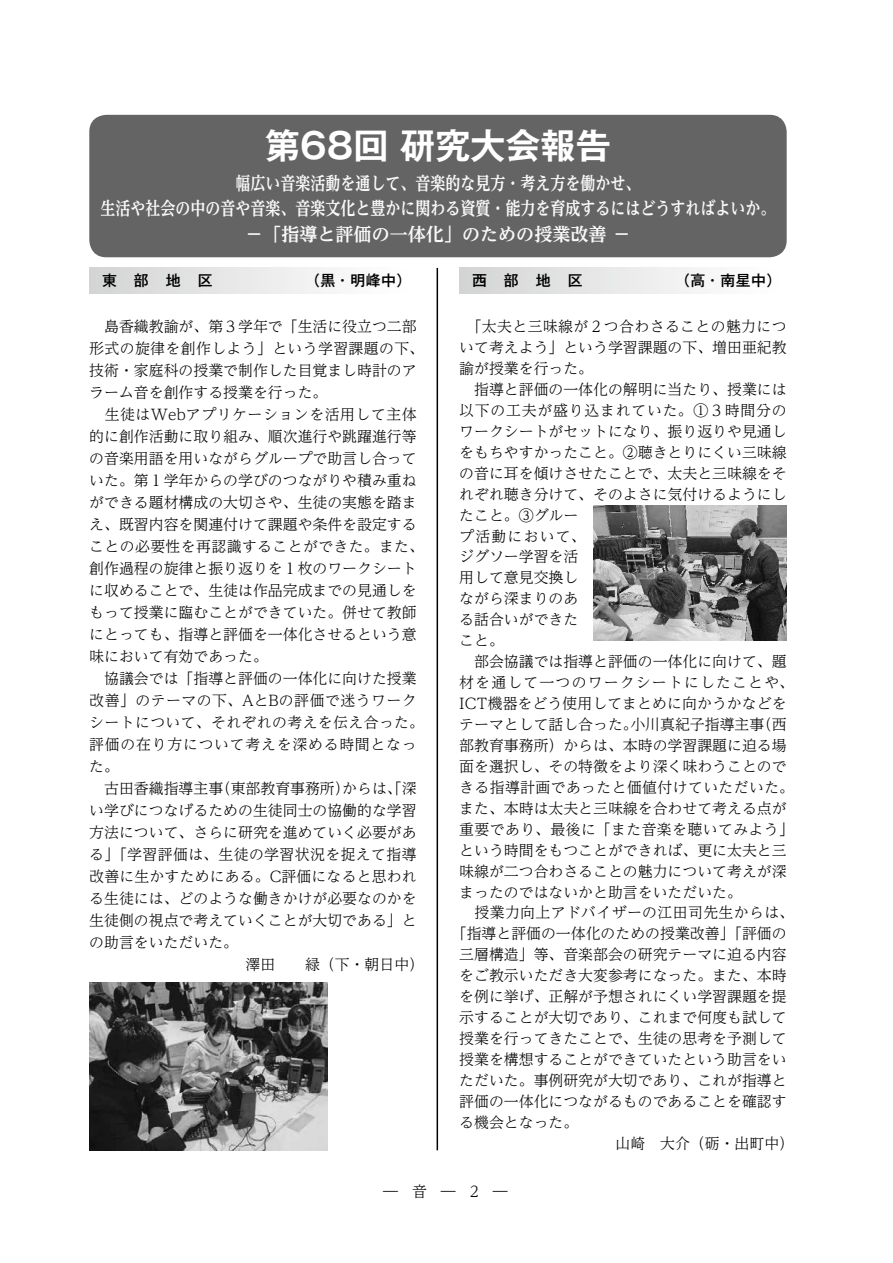
<style>
.page{position:relative;width:893px;height:1263px;background:#fff}
.page>*{position:absolute;margin:0;border:0;box-sizing:border-box;transform-origin:0 0}
.t1{font:700 35.1px "Gothic MB101 Pr 5 De";color:#fff}
.t2{font:700 18px/25.5px "UD Reimin Pro";color:#f9f9f9;text-align:center;scale:.83 1}
.t3{font:300 14.85px "UD Reimin Pro";color:#000}
.t4{font:300 14.85px "UD Reimin Pro";letter-spacing:.025em;color:#000}
.t5{font:300 14.85px "UD Reimin Pro";letter-spacing:.035em;color:#000}
.t6{font:500 14.85px "Gothic MB101 Pr 5";letter-spacing:1.145em;color:#000}
.t7{font:300 14.85px "UD Reimin Pro";letter-spacing:.05em;color:#000}
.t8{font:300 14.85px "UD Reimin Pro";letter-spacing:.055em;color:#000}
.t9{font:300 14.85px "UD Reimin Pro";letter-spacing:.08em;color:#000}
.t10{font:300 14.85px "UD Reimin Pro";letter-spacing:.085em;color:#000}
</style>
<div class="page">
<hr style="left:437px;top:268px;width:1px;height:882px;background:#000">
<div style="left:89px;top:115px;width:698px;height:142px;background:#656464;border-radius:17px"></div>
<div style="left:89px;top:268px;width:328px;height:25px;background:linear-gradient(to right,#d4d4d5,#fff)"></div>
<div style="left:459px;top:268px;width:328px;height:25px;background:linear-gradient(to right,#d4d4d5,#fff)"></div>
<img style="left:89px;top:982px;width:238px;height:168px">
<img style="left:593px;top:505px;width:194px;height:135px">
<h1 class="t1" style="left:265px;top:116px;width:347px">第68回 研究大会報告</h1>
<p class="t2" style="left:100px;top:170px;width:815px">幅広い音楽活動を通して、音楽的な見方・考え方を働かせ、<br>生活や社会の中の音や音楽、音楽文化と豊かに関わる資質・能力を育成するにはどうすればよいか。－「指導と評価の一体化」のための授業改善 －</p>
<p class="t6" style="left:102px;top:268px;width:112px">東部地区</p>
<p class="t6" style="left:305px;top:268px;width:108px">（黒・明峰中）</p>
<p class="t6" style="left:472px;top:268px;width:112px">西部地区</p>
<p class="t6" style="left:675px;top:268px;width:108px">（高・南星中）</p>
<p class="t3" style="left:89px;top:314px;width:329px">　島香織教諭が、第３学年で「生活に役立つ二部</p>
<p class="t4" style="left:89px;top:336px;width:336px">形式の旋律を創作しよう」という学習課題の下、</p>
<p class="t3" style="left:89px;top:358px;width:329px">技術・家庭科の授業で制作した目覚まし時計のア</p>
<p class="t3" style="left:89px;top:380px;width:240px">ラーム音を創作する授業を行った。</p>
<p class="t5" style="left:89px;top:402px;width:329px">　生徒はWebアプリケーションを活用して主体</p>
<p class="t3" style="left:89px;top:424px;width:329px">的に創作活動に取り組み、順次進行や跳躍進行等</p>
<p class="t3" style="left:89px;top:446px;width:329px">の音楽用語を用いながらグループで助言し合って</p>
<p class="t3" style="left:89px;top:468px;width:329px">いた。第１学年からの学びのつながりや積み重ね</p>
<p class="t3" style="left:89px;top:490px;width:329px">ができる題材構成の大切さや、生徒の実態を踏ま</p>
<p class="t3" style="left:89px;top:512px;width:329px">え、既習内容を関連付けて課題や条件を設定する</p>
<p class="t4" style="left:89px;top:534px;width:336px">ことの必要性を再認識することができた。また、</p>
<p class="t3" style="left:89px;top:556px;width:329px">創作過程の旋律と振り返りを１枚のワークシート</p>
<p class="t3" style="left:89px;top:578px;width:329px">に収めることで、生徒は作品完成までの見通しを</p>
<p class="t3" style="left:89px;top:600px;width:329px">もって授業に臨むことができていた。併せて教師</p>
<p class="t3" style="left:89px;top:622px;width:329px">にとっても、指導と評価を一体化させるという意</p>
<p class="t3" style="left:89px;top:644px;width:180px">味において有効であった。</p>
<p class="t3" style="left:89px;top:666px;width:329px">　協議会では「指導と評価の一体化に向けた授業</p>
<p class="t5" style="left:89px;top:688px;width:329px">改善」のテーマの下、AとBの評価で迷うワーク</p>
<p class="t4" style="left:89px;top:710px;width:336px">シートについて、それぞれの考えを伝え合った。</p>
<p class="t7" style="left:89px;top:732px;width:329px">評価の在り方について考えを深める時間となっ</p>
<p class="t3" style="left:89px;top:754px;width:31px">た。</p>
<p class="t3" style="left:89px;top:776px;width:329px">　古田香織指導主事（東部教育事務所）からは、「深</p>
<p class="t3" style="left:89px;top:798px;width:329px">い学びにつなげるための生徒同士の協働的な学習</p>
<p class="t3" style="left:89px;top:820px;width:329px">方法について、さらに研究を進めていく必要があ</p>
<p class="t4" style="left:89px;top:842px;width:329px">る」「学習評価は、生徒の学習状況を捉えて指導</p>
<p class="t3" style="left:89px;top:864px;width:329px">改善に生かすためにある。C評価になると思われ</p>
<p class="t3" style="left:89px;top:886px;width:329px">る生徒には、どのような働きかけが必要なのかを</p>
<p class="t3" style="left:89px;top:908px;width:329px">生徒側の視点で考えていくことが大切である」と</p>
<p class="t3" style="left:89px;top:930px;width:150px">の助言をいただいた。</p>
<p class="t3" style="left:246px;top:952px;width:180px">澤田　　緑（下・朝日中）</p>
<p class="t4" style="left:459px;top:314px;width:329px">　「太夫と三味線が２つ合わさることの魅力につ</p>
<p class="t3" style="left:459px;top:335px;width:329px">いて考えよう」という学習課題の下、増田亜紀教</p>
<p class="t3" style="left:459px;top:356px;width:135px">諭が授業を行った。</p>
<p class="t3" style="left:459px;top:377px;width:329px">　指導と評価の一体化の解明に当たり、授業には</p>
<p class="t8" style="left:459px;top:398px;width:329px">以下の工夫が盛り込まれていた。①３時間分の</p>
<p class="t3" style="left:459px;top:419px;width:329px">ワークシートがセットになり、振り返りや見通し</p>
<p class="t3" style="left:459px;top:440px;width:329px">をもちやすかったこと。②聴きとりにくい三味線</p>
<p class="t3" style="left:459px;top:461px;width:329px">の音に耳を傾けさせたことで、太夫と三味線をそ</p>
<p class="t3" style="left:459px;top:482px;width:329px">れぞれ聴き分けて、そのよさに気付けるようにし</p>
<p class="t3" style="left:459px;top:503px;width:121px">たこと。③グルー</p>
<p class="t10" style="left:459px;top:524px;width:128px">プ活動において、</p>
<p class="t3" style="left:459px;top:545px;width:121px">ジグソー学習を活</p>
<p class="t3" style="left:459px;top:566px;width:121px">用して意見交換し</p>
<p class="t3" style="left:459px;top:587px;width:121px">ながら深まりのあ</p>
<p class="t3" style="left:459px;top:608px;width:121px">る話合いができた</p>
<p class="t3" style="left:459px;top:628px;width:46px">こと。</p>
<p class="t3" style="left:459px;top:649px;width:329px">　部会協議では指導と評価の一体化に向けて、題</p>
<p class="t9" style="left:459px;top:670px;width:336px">材を通して一つのワークシートにしたことや、</p>
<p class="t3" style="left:459px;top:691px;width:329px">ICT機器をどう使用してまとめに向かうかなどを</p>
<p class="t3" style="left:459px;top:712px;width:329px">テーマとして話し合った。小川真紀子指導主事（西</p>
<p class="t3" style="left:459px;top:733px;width:329px">部教育事務所）からは、本時の学習課題に迫る場</p>
<p class="t3" style="left:459px;top:754px;width:329px">面を選択し、その特徴をより深く味わうことので</p>
<p class="t4" style="left:459px;top:775px;width:336px">きる指導計画であったと価値付けていただいた。</p>
<p class="t3" style="left:459px;top:796px;width:329px">また、本時は太夫と三味線を合わせて考える点が</p>
<p class="t4" style="left:459px;top:817px;width:336px">重要であり、最後に「また音楽を聴いてみよう」</p>
<p class="t3" style="left:459px;top:838px;width:329px">という時間をもつことができれば、更に太夫と三</p>
<p class="t3" style="left:459px;top:859px;width:329px">味線が二つ合わさることの魅力について考えが深</p>
<p class="t3" style="left:459px;top:880px;width:284px">まったのではないかと助言をいただいた。</p>
<p class="t4" style="left:459px;top:901px;width:336px">　授業力向上アドバイザーの江田司先生からは、</p>
<p class="t3" style="left:452px;top:922px;width:336px">「指導と評価の一体化のための授業改善」「評価の</p>
<p class="t3" style="left:459px;top:943px;width:329px">三層構造」等、音楽部会の研究テーマに迫る内容</p>
<p class="t3" style="left:459px;top:963px;width:329px">をご教示いただき大変参考になった。また、本時</p>
<p class="t3" style="left:459px;top:984px;width:329px">を例に挙げ、正解が予想されにくい学習課題を提</p>
<p class="t3" style="left:459px;top:1005px;width:329px">示することが大切であり、これまで何度も試して</p>
<p class="t3" style="left:459px;top:1026px;width:329px">授業を行ってきたことで、生徒の思考を予測して</p>
<p class="t3" style="left:459px;top:1047px;width:329px">授業を構想することができていたという助言をい</p>
<p class="t3" style="left:459px;top:1068px;width:329px">ただいた。事例研究が大切であり、これが指導と</p>
<p class="t3" style="left:459px;top:1089px;width:329px">評価の一体化につながるものであることを確認す</p>
<p class="t3" style="left:459px;top:1110px;width:121px">る機会となった。</p>
<p class="t3" style="left:615px;top:1131px;width:180px">山崎　大介（砺・出町中）</p>
<p class="t3" style="left:383px;top:1180px;width:126px">―音―2―</p>
</div>
